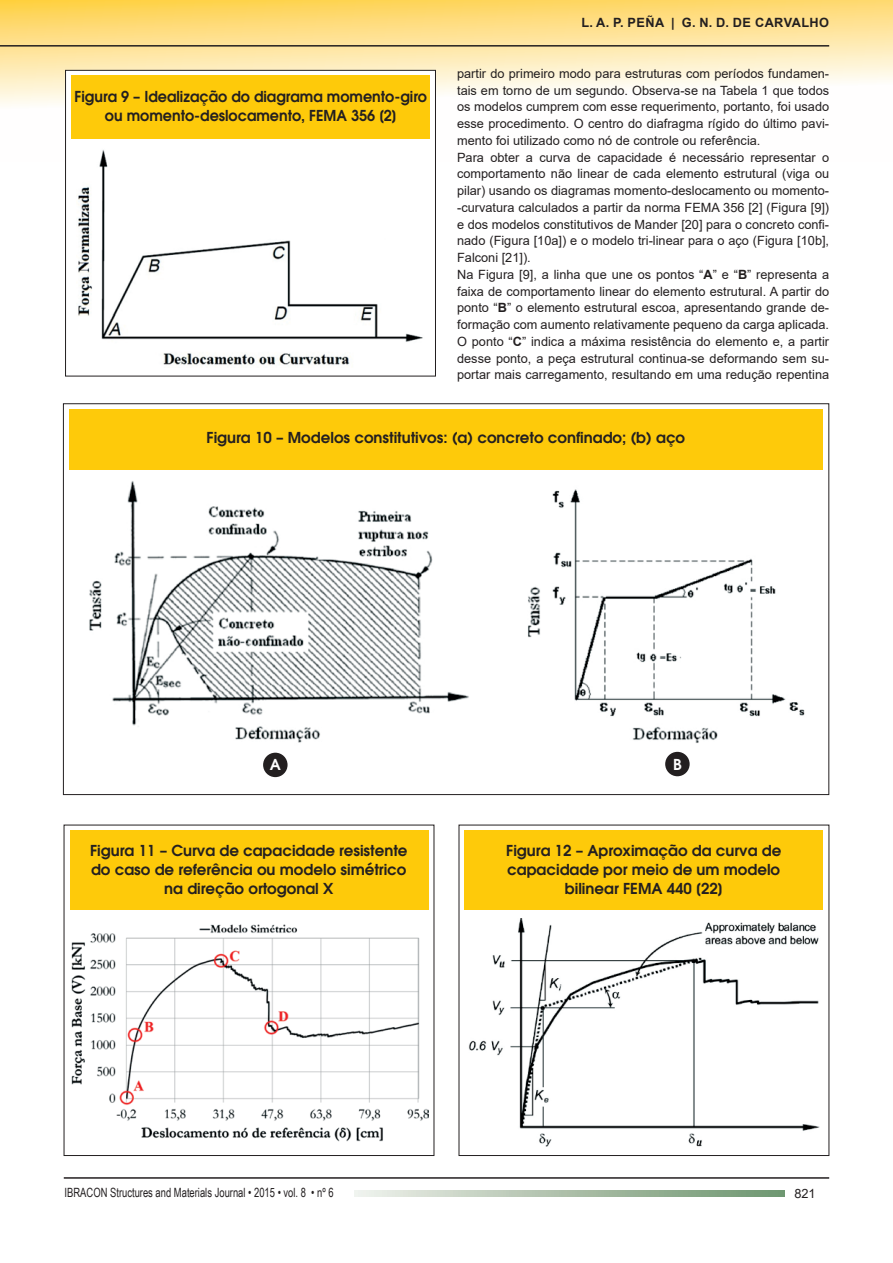
<style>
.page{position:relative;width:893px;height:1263px;background:#fff}
.page>*{position:absolute;margin:0;border:0;box-sizing:border-box;transform-origin:0 0}
.t1{font:600 15px/19px "Avant Garde";color:#231f20;text-align:center}
.t2{font:600 15px/19px "Avant Garde";color:#231f20;text-align:center;scale:.96 1}
.t3{font:600 15px "Avant Garde";color:#fff}
.t4{font:600 15px "Avant Garde ITC";color:#fff}
.t5{font:12.75px/16.8px "Arial";color:#231f20}
.t6{font:12.75px "Arial Narrow";color:#231f20;scale:.9 1}
.t7{font:700 12.75px "Arial";letter-spacing:.035em;color:#231f20}
.s1{font-weight:700}
</style>
<div class="page">
<svg style="left:0;top:0;width:893px;height:105px;background:#fee7a6"></svg>
<hr style="left:64px;top:1177px;width:765px;height:2px;background:#231f20">
<hr style="left:0;top:45px;width:829px;height:2px;background:#231f20">
<svg style="left:354px;top:1190px;width:431px;height:6px;background:#acc0aa"></svg>
<div style="left:66px;top:70px;width:369px;height:306px;background:#fff"></div>
<div style="left:65px;top:70px;width:371px;height:306px;border:1px solid #231f20"></div>
<div style="left:71px;top:76px;width:359px;height:63px;background:#feca0a"></div>
<img style="left:78px;top:150px;width:345px;height:216px">
<div style="left:70px;top:409px;width:753px;height:60px;background:#feca0a"></div>
<div style="left:664px;top:750px;width:27px;height:28px;border:3px solid #fff;border-radius:50%"></div>
<div style="left:665px;top:752px;width:25px;height:24px;background:#231f20;border-radius:50%"></div>
<div style="left:262px;top:751px;width:27px;height:27px;border:3px solid #fff;border-radius:50%"></div>
<div style="left:263px;top:753px;width:25px;height:24px;background:#231f20;border-radius:50%"></div>
<img style="left:89px;top:481px;width:716px;height:262px">
<div style="left:464px;top:830px;width:359px;height:80px;background:#feca0a"></div>
<img style="left:468px;top:919px;width:352px;height:228px">
<div style="left:70px;top:830px;width:358px;height:80px;background:#feca0a"></div>
<img style="left:71px;top:924px;width:357px;height:217px">
<p class="t2" style="left:75px;top:87px;width:368px">Figura 9 – Idealização do diagrama momento-giro ou momento-deslocamento, FEMA 356 [2]</p>
<p class="t7" style="left:581px;top:14px;width:249px">L. A. P. PEÑA | G. N. D. DE CARVALHO</p>
<p class="t5" style="left:457px;top:65px;width:374px">partir do primeiro modo para estruturas com períodos fundamen&shy;tais em torno de um segundo. Observa-se na Tabela 1 que todos os modelos cumprem com esse requerimento, portanto, foi usado esse procedimento. O centro do diafragma rígido do último pavi&shy;mento foi utilizado como nó de controle ou referência.<br>Para obter a curva de capacidade é necessário representar o comportamento não linear de cada elemento estrutural (viga ou pilar) usando os diagramas momento-deslocamento ou momento--curvatura calculados a partir da norma FEMA 356 [2] (Figura [9]) e dos modelos constitutivos de Mander [20] para o concreto confi&shy;nado (Figura [10a]) e o modelo tri-linear para o aço (Figura [10b], Falconi [21]).<br>Na Figura [9], a linha que une os pontos “<span class="s1">A</span>” e “<span class="s1">B</span>” representa a faixa de comportamento linear do elemento estrutural. A partir do ponto “<span class="s1">B</span>” o elemento estrutural escoa, apresentando grande de&shy;formação com aumento relativamente pequeno da carga aplicada.<br>O ponto “<span class="s1">C</span>” indica a máxima resistência do elemento e, a partir desse ponto, a peça estrutural continua-se deformando sem su&shy;portar mais carregamento, resultando em uma redução repentina</p>
<p class="t1" style="left:206px;top:428px;width:480px">Figura 10 – Modelos constitutivos: (a) concreto confinado; (b) aço</p>
<p class="t3" style="left:270px;top:755px;width:13px">A</p>
<p class="t4" style="left:673px;top:756px;width:9px">B</p>
<p class="t1" style="left:90px;top:840px;width:319px">Figura 11 – Curva de capacidade resistente do caso de referência ou modelo simétrico na direção ortogonal X</p>
<p class="t1" style="left:506px;top:840px;width:277px">Figura 12 – Aproximação da curva de capacidade por meio de um modelo bilinear FEMA 440 [22]</p>
<p class="t6" style="left:65px;top:1183px;width:300px">IBRACON Structures and Materials Journal • 2015 • vol. 8 • nº 6</p>
<p class="t5" style="left:794px;top:1185px;width:23px">821</p>
</div>
